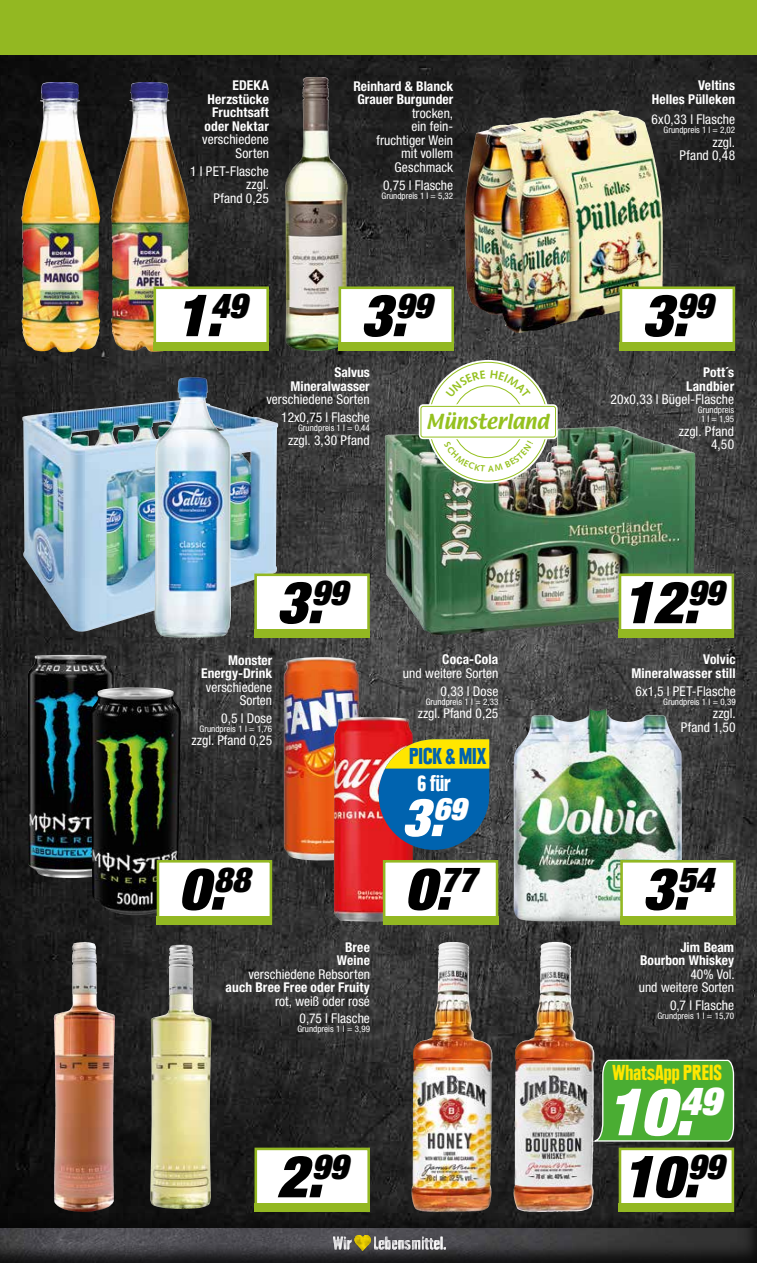
<style>
.page{position:relative;width:757px;height:1263px;background:#fff}
.page>*{position:absolute;margin:0;border:0;box-sizing:border-box;transform-origin:0 0}
.t1{font:italic 900 condensed 65.7px "Helvetica Neue LT Std";color:#fff}
.t2{font:italic 900 condensed 58.35px "Helvetica Neue LT Std";color:#000}
.t3{font:italic 900 condensed 34.65px "Helvetica Neue LT Std";color:#000}
.t4{font:italic 900 condensed 31.2px "Helvetica Neue LT Std";color:#fff}
.t5{font:900 condensed 22.8px "Plak Com";letter-spacing:.005em;color:#0063af}
.t6{font:900 condensed 22.65px "Plak Com";color:#fff}
.t7{font:900 condensed 21.45px "Plak Com";letter-spacing:.01em;color:#ffe600}
.t8{font:18.3px "Textile";color:#95c11f}
.t9{font:condensed 13.5px/13.5px "Helvetica Neue LT Std";color:#fff;text-align:right}
.t10{font:700 condensed 13.5px/13.5px "Helvetica Neue LT Std";letter-spacing:.005em;color:#fff;text-align:right}
.t11{font:condensed 9px/9px "Helvetica Neue LT Std";color:#fff;text-align:center}
.s1{font-size:58.35px}
.s2{font-size:59.4px}
.s3{font-size:52.65px}
.s4{font-size:53.55px}
.s5{font-size:66.9px}
</style>
<div class="page">
<img style="left:0;top:54px;width:757px;height:1158px">
<div style="left:0;top:1212px;width:757px;height:51px;background:#000;opacity:.3"></div>
<div style="left:0;top:1227px;width:757px;height:36px;background:#000;opacity:.75"></div>
<div style="left:0;top:0;width:757px;height:54px;background:#93b822"></div>
<img style="left:333px;top:1235px;width:112px;height:15px">
<img style="left:523px;top:708px;width:82px;height:33px">
<img style="left:28px;top:655px;width:85px;height:223px">
<img style="left:21px;top:82px;width:79px;height:270px">
<img style="left:111px;top:82px;width:78px;height:270px">
<div style="left:153px;top:286px;width:116px;height:65px;background:#fff;border:3px solid #93b822"></div>
<div style="left:153px;top:342px;width:116px;height:9px;background:#93b822"></div>
<img style="left:285px;top:77px;width:63px;height:274px">
<img style="left:558px;top:427px;width:49px;height:42px">
<div style="left:619px;top:573px;width:115px;height:65px;background:#fff;border:3px solid #93b822"></div>
<div style="left:619px;top:629px;width:115px;height:9px;background:#93b822"></div>
<img style="left:514px;top:942px;width:80px;height:270px">
<div style="left:619px;top:1147px;width:115px;height:65px;background:#fff;border:3px solid #93b822"></div>
<div style="left:619px;top:1203px;width:115px;height:9px;background:#93b822"></div>
<div style="left:254px;top:1147px;width:116px;height:65px;background:#fff;border:3px solid #93b822"></div>
<div style="left:254px;top:1203px;width:116px;height:9px;background:#93b822"></div>
<img style="left:90px;top:687px;width:91px;height:228px">
<div style="left:157px;top:860px;width:115px;height:64px;background:#fff;border:3px solid #93b822"></div>
<div style="left:157px;top:916px;width:115px;height:8px;background:#93b822"></div>
<img style="left:284px;top:657px;width:75px;height:204px">
<img style="left:334px;top:717px;width:79px;height:204px">
<div style="left:383px;top:860px;width:115px;height:64px;background:#fff;border:3px solid #93b822"></div>
<div style="left:383px;top:916px;width:115px;height:8px;background:#93b822"></div>
<div style="left:620px;top:860px;width:116px;height:64px;background:#fff;border:3px solid #93b822"></div>
<div style="left:620px;top:916px;width:116px;height:8px;background:#93b822"></div>
<svg style="left:379px;top:739px;width:110px;height:111px;background:#517876"></svg>
<img style="left:22px;top:399px;width:166px;height:154px">
<img style="left:172px;top:377px;width:21px;height:46px">
<div style="left:254px;top:573px;width:116px;height:65px;background:#fff;border:3px solid #93b822"></div>
<div style="left:254px;top:629px;width:116px;height:9px;background:#93b822"></div>
<div style="left:338px;top:286px;width:116px;height:65px;background:#fff;border:3px solid #93b822"></div>
<div style="left:338px;top:342px;width:116px;height:9px;background:#93b822"></div>
<img style="left:465px;top:110px;width:146px;height:189px">
<div style="left:620px;top:286px;width:115px;height:65px;background:#fff;border:3px solid #93b822"></div>
<div style="left:620px;top:342px;width:115px;height:9px;background:#93b822"></div>
<svg style="left:590px;top:1059px;width:145px;height:83px;background:#52a63f"></svg>
<img style="left:417px;top:942px;width:37px;height:101px">
<img style="left:69px;top:942px;width:15px;height:68px">
<img style="left:150px;top:945px;width:61px;height:264px">
<svg style="left:419px;top:362px;width:139px;height:120px"></svg>
<p class="t10" style="left:204px;top:79px;width:66px">EDEKA<br>Herzstücke<br>Fruchtsaft oder Nektar</p>
<p class="t9" style="left:202px;top:133px;width:68px">verschiedene<br>Sorten</p>
<p class="t9" style="left:190px;top:164px;width:80px">1 l PET-Flasche zzgl.<br>Pfand 0,25</p>
<h3 class="t3" style="left:176px;top:284px;width:73px"><span class="s1">1</span><span class="s2">.</span>49</h3>
<p class="t10" style="left:353px;top:79px;width:101px;text-align:left">Reinhard &amp; Blanck<br>Grauer Burgunder</p>
<p class="t9" style="left:376px;top:106px;width:78px">trocken,<br>ein fein&shy;fruchtiger Wein mit vollem<br>Geschmack</p>
<p class="t9" style="left:383px;top:178px;width:72px">0,75 l Flasche</p>
<p class="t11" style="left:381px;top:191px;width:73px">Grundpreis 1 l = 5,32</p>
<h3 class="t3" style="left:361px;top:284px;width:73px"><span class="s1">3</span><span class="s2">.</span>99</h3>
<p class="t10" style="left:291px;top:366px;width:81px">Salvus<br>Mineralwasser</p>
<p class="t9" style="left:266px;top:391px;width:105px;line-height:17.7px">verschiedene Sorten<br>12x0,75 l Flasche</p>
<p class="t11" style="left:298px;top:423px;width:73px">Grundpreis 1 l = 0,44</p>
<p class="t9" style="left:288px;top:433px;width:83px">zzgl. 3,30 Pfand</p>
<h3 class="t8" style="left:426px;top:409px;width:124px">Münsterland</h3>
<h3 class="t3" style="left:276px;top:571px;width:73px"><span class="s1">3</span><span class="s2">.</span>99</h3>
<p class="t10" style="left:201px;top:653px;width:72px">Monster<br>Energy-Drink</p>
<p class="t9" style="left:206px;top:680px;width:68px">verschiedene<br>Sorten</p>
<p class="t9" style="left:221px;top:711px;width:52px">0,5 l Dose</p>
<p class="t11" style="left:200px;top:724px;width:74px">Grundpreis 1 l = 1,76</p>
<p class="t9" style="left:192px;top:734px;width:82px">zzgl. Pfand 0,25</p>
<p class="t10" style="left:442px;top:653px;width:58px">Coca-Cola</p>
<p class="t9" style="left:403px;top:664px;width:97px;line-height:17.7px">und weitere Sorten<br>0,33 l Dose</p>
<p class="t11" style="left:426px;top:697px;width:74px">Grundpreis 1 l = 2,33</p>
<p class="t9" style="left:418px;top:706px;width:82px">zzgl. Pfand 0,25</p>
<h3 class="t5" style="left:409px;top:742px;width:79px">PICK &amp; MIX</h3>
<h3 class="t6" style="left:417px;top:769px;width:35px">6 für</h3>
<h3 class="t4" style="left:402px;top:789px;width:66px"><span class="s3">3</span><span class="s4">.</span>69</h3>
<p class="t10" style="left:652px;top:78px;width:85px">Veltins<br>Helles Pülleken</p>
<p class="t9" style="left:652px;top:112px;width:85px">6x0,33 l Flasche</p>
<p class="t11" style="left:663px;top:125px;width:73px">Grundpreis 1 l = 2,02</p>
<p class="t9" style="left:679px;top:135px;width:57px">zzgl.<br>Pfand 0,48</p>
<h3 class="t3" style="left:642px;top:284px;width:73px"><span class="s1">3</span><span class="s2">.</span>99</h3>
<p class="t10" style="left:686px;top:366px;width:50px">Pott´s<br>Landbier</p>
<p class="t9" style="left:610px;top:393px;width:125px">20x0,33 l Bügel-Flasche</p>
<p class="t11" style="left:698px;top:406px;width:38px">Grundpreis<br>1 l = 1,95</p>
<p class="t9" style="left:679px;top:424px;width:57px">zzgl. Pfand<br>4,50</p>
<h2 class="t2" style="left:622px;top:565px;width:103px">12<span class="s2">.</span><sup>99</sup></h2>
<p class="t10" style="left:631px;top:653px;width:106px">Volvic<br>Mineralwasser still</p>
<p class="t9" style="left:635px;top:684px;width:102px">6x1,5 l PET-Flasche</p>
<p class="t11" style="left:663px;top:697px;width:74px">Grundpreis 1 l = 0,39</p>
<p class="t9" style="left:681px;top:706px;width:57px">zzgl.<br>Pfand 1,50</p>
<h3 class="t3" style="left:179px;top:857px;width:73px"><span class="s1">0</span><span class="s2">.</span>88</h3>
<p class="t10" style="left:337px;top:940px;width:35px;text-align:center">Bree<br>Weine</p>
<p class="t9" style="left:248px;top:967px;width:123px">verschiedene Rebsorten</p>
<p class="t10" style="left:226px;top:980px;width:146px">auch Bree Free oder Fruity</p>
<p class="t9" style="left:275px;top:992px;width:96px;line-height:17.7px">rot, weiß oder rosé<br>0,75 l Flasche</p>
<p class="t11" style="left:297px;top:1024px;width:74px">Grundpreis 1 l = 3,99</p>
<h3 class="t3" style="left:277px;top:1145px;width:73px"><span class="s1">2</span><span class="s2">.</span>99</h3>
<h3 class="t3" style="left:405px;top:857px;width:73px"><span class="s1">0</span><span class="s2">.</span>77</h3>
<h3 class="t3" style="left:642px;top:857px;width:73px"><span class="s1">3</span><span class="s2">.</span>54</h3>
<p class="t10" style="left:640px;top:940px;width:96px">Jim Beam<br>Bourbon Whiskey</p>
<p class="t9" style="left:639px;top:967px;width:97px">40% Vol.<br>und weitere Sorten</p>
<p class="t9" style="left:670px;top:998px;width:65px">0,7 l Flasche</p>
<p class="t11" style="left:657px;top:1011px;width:78px">Grundpreis 1 l = 15,70</p>
<h3 class="t7" style="left:612px;top:1060px;width:111px">WhatsApp PREIS</h3>
<h1 class="t1" style="left:606px;top:1070px;width:116px">10<span class="s5">.</span><sup>49</sup></h1>
<h2 class="t2" style="left:622px;top:1139px;width:103px">10<span class="s2">.</span><sup>99</sup></h2>
</div>
